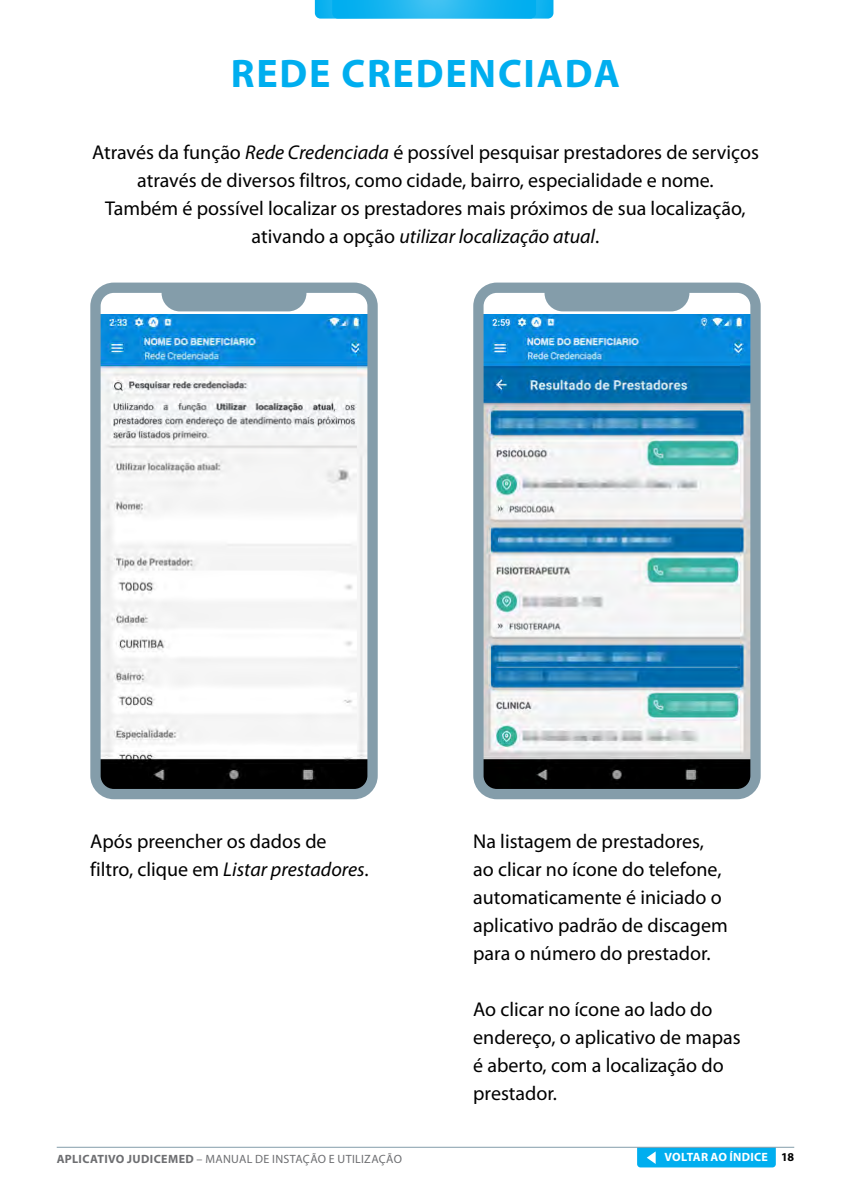
<style>
.page{position:relative;width:851px;height:1191px;background:#fff}
.page>*{position:absolute;margin:0;border:0;box-sizing:border-box;transform-origin:0 0}
.TITULO_01{font:700 40px "Myriad Pro";letter-spacing:.045em;color:#00aeef}
.t1{font:20px/28px "Myriad Pro";color:#000}
.t2{font:12px "Myriad Pro";letter-spacing:.025em;color:#6d6e71}
.t3{font:700 12px "Myriad Pro";letter-spacing:.015em;color:#fff}
.t4{font:700 12px "Myriad Pro";color:#000}
.s1{font-style:italic}
.s2{font-weight:700}
</style>
<div class="page">
<svg style="left:90px;top:282px;width:287px;height:517px;fill:#f4f4f4"></svg>
<img style="left:473px;top:282px;width:287px;height:517px">
<svg style="left:315px;top:0;width:238px;height:19px"></svg>
<svg style="left:637px;top:1147px;width:138px;height:20px"></svg>
<hr style="left:57px;top:1146px;width:737px;height:1px;background:#849daa">
<p class="TITULO_01" style="left:231px;top:47px;width:391px">REDE CREDENCIADA</p>
<p class="t1" style="left:92px;top:138px;width:668px;text-align:center">Através da função <span class="s1">Rede Credenciada</span> é possível pesquisar prestadores de serviços através de diversos filtros, como cidade, bairro, especialidade e nome.<br>Também é possível localizar os prestadores mais próximos de sua localização, ativando a opção <span class="s1">utilizar localização atual</span>.</p>
<p class="t1" style="left:90px;top:827px;width:280px">Após preencher os dados de filtro, clique em <span class="s1">Listar prestadores</span>.</p>
<p class="t1" style="left:473px;top:827px;width:256px">Na listagem de prestadores, ao clicar no ícone do telefone, automaticamente é iniciado o aplicativo padrão de discagem para o número do prestador.</p>
<p class="t1" style="left:473px;top:995px;width:269px">Ao clicar no ícone ao lado do endereço, o aplicativo de mapas é aberto, com a localização do prestador.</p>
<p class="t3" style="left:664px;top:1149px;width:105px">VOLTAR AO ÍNDICE</p>
<p class="t2" style="left:57px;top:1151px;width:347px"><span class="s2">APLICATIVO JUDICEMED</span> – MANUAL DE INSTAÇÃO E UTILIZAÇÃO</p>
<p class="t4" style="left:781px;top:1149px;width:15px">18</p>
</div>
